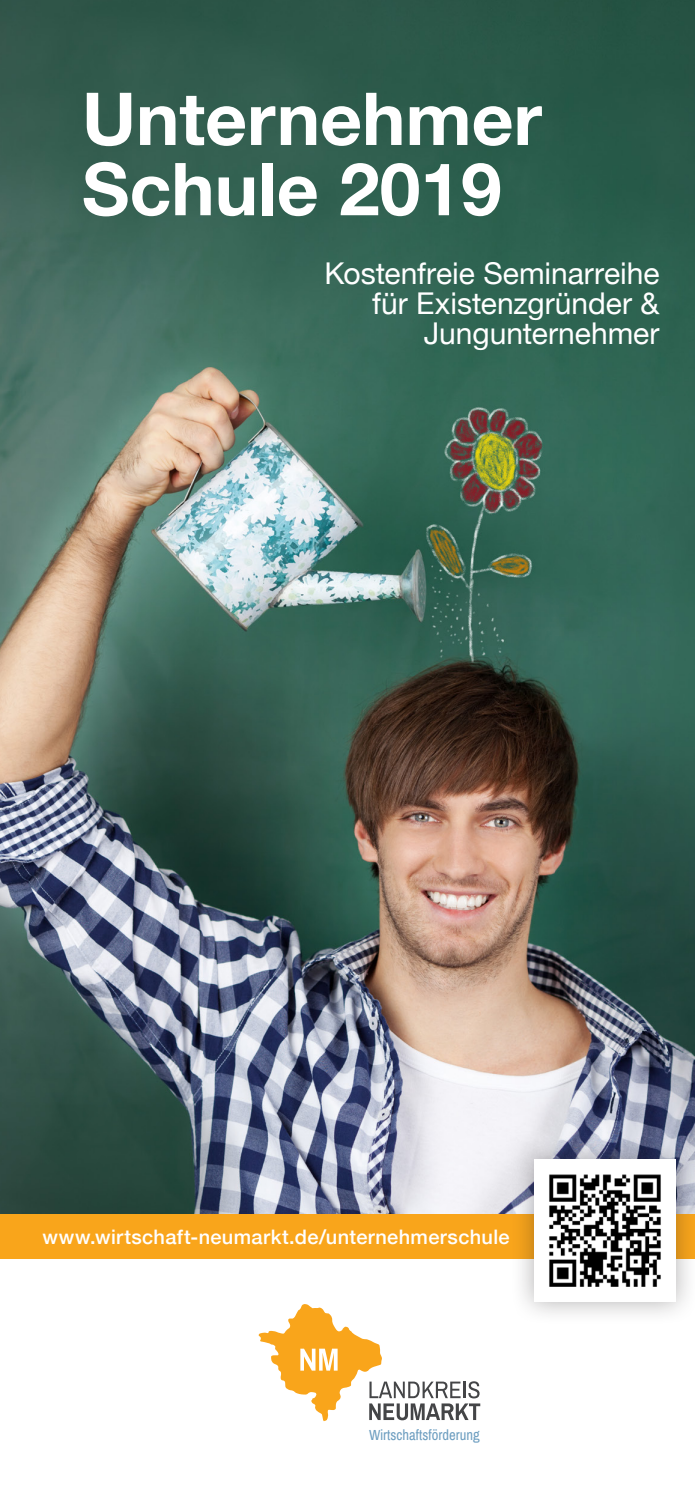
<style>
.page{position:relative;width:695px;height:1489px;background:#fff}
.page>*{position:absolute;margin:0;border:0;box-sizing:border-box;transform-origin:0 0}
.t1{font:700 73px/70.2px "Helvetica Neue";color:#fff}
.t2{font:30px/30px "Helvetica Neue";color:#fff;text-align:right}
.t3{font:500 20px "Helvetica Neue";letter-spacing:.015em;color:#fff}
.t4{font:14.5px "Archivo Narrow";color:#6d9ec0}
</style>
<div class="page">
<img style="left:0;top:0;width:694px;height:1213px">
<svg style="left:258px;top:1304px;width:222px;height:116px"></svg>
<div style="left:0;top:1213px;width:694px;height:45px;background:#f9a51b"></div>
<div style="left:510px;top:1135px;width:184px;height:189px;background:#231f20;opacity:.35"></div>
<img style="left:534px;top:1159px;width:141px;height:142px">
<h1 class="t1" style="left:82px;top:86px;width:461px">Unternehmer<br>Schule 2019</h1>
<p class="t2" style="left:324px;top:260px;width:336px">Kostenfreie Seminarreihe für Existenzgründer &amp;<br>Jungunternehmer</p>
<p class="t3" style="left:43px;top:1220px;width:468px">www.wirtschaft-neumarkt.de/unternehmerschule</p>
<p class="t4" style="left:369px;top:1425px;width:112px">Wirtschaftsförderung</p>
</div>
